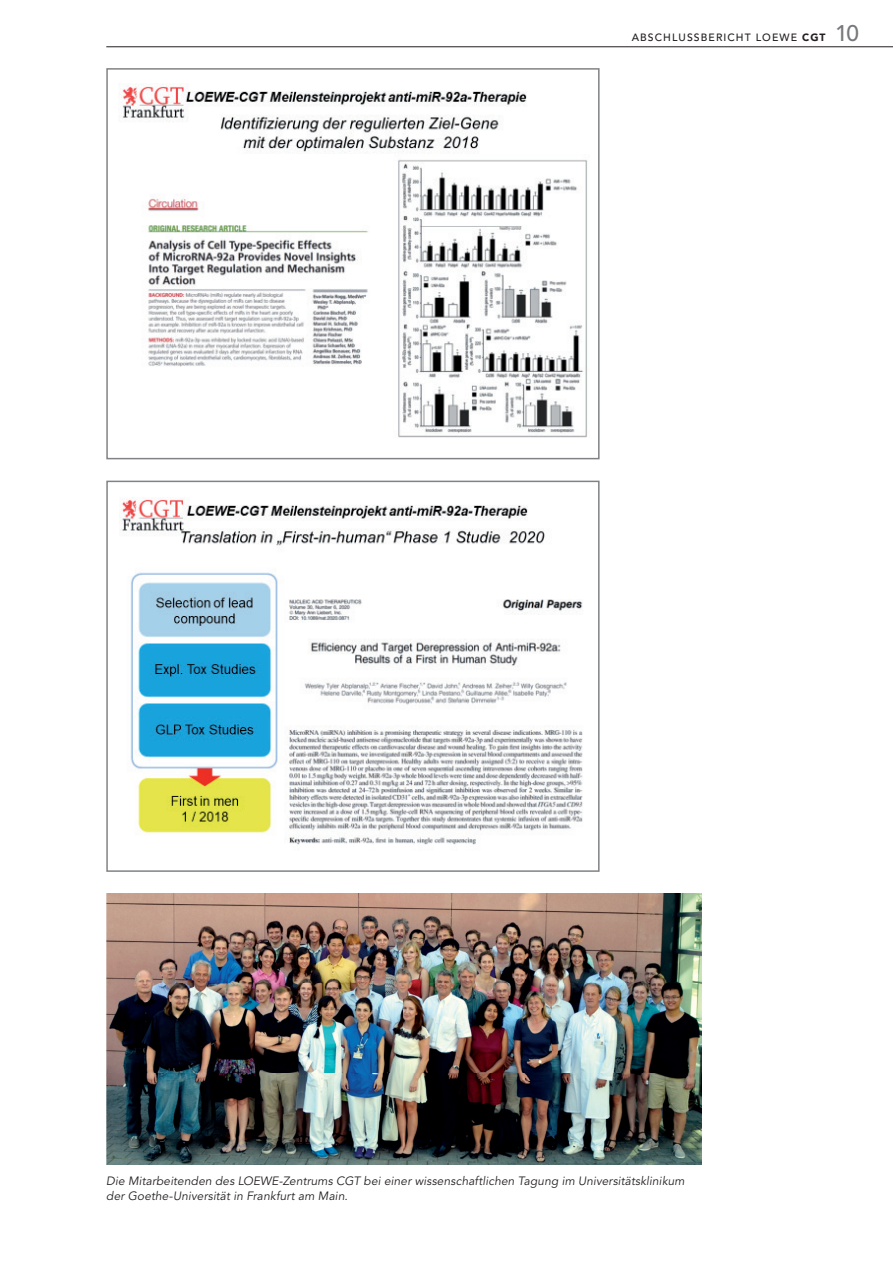
<style>
.page{position:relative;width:893px;height:1263px;background:#fff}
.page>*{position:absolute;margin:0;border:0;box-sizing:border-box;transform-origin:0 0}
.t1{font:italic 12px/15px "Avenir LT Std";letter-spacing:.015em;color:#231f20}
.t2{font:500 10.5px "Avenir LT Std";letter-spacing:.1em;color:#231f20}
.t3{font:9.15px "Arial";color:#000}
.s1{font-weight:900}
.s2{font-size:22.5px;color:#76787b}
</style>
<div class="page">
<hr style="left:106px;top:47px;width:787px;height:1px;background:#231f20">
<img style="left:119px;top:84px;width:469px;height:353px">
<div style="left:106px;top:68px;width:494px;height:391px;border:2px solid #808285"></div>
<img style="left:119px;top:497px;width:464px;height:348px">
<div style="left:106px;top:481px;width:494px;height:391px;border:2px solid #808285"></div>
<img style="left:106px;top:893px;width:596px;height:271px">
<p class="t2" style="left:632px;top:32px;width:229px">ABSCHLUSSBERICHT LOEWE <span class="s1">CGT</span> <span class="s2">10</span></p>
<p class="t3" style="left:329px;top:1170px;width:12px">19</p>
<p class="t1" style="left:106px;top:1173px;width:580px">Die Mitarbeitenden des LOEWE-Zentrums CGT bei einer wissenschaftlichen Tagung im Universitätsklinikum der Goethe-Universität in Frankfurt am Main.</p>
</div>
